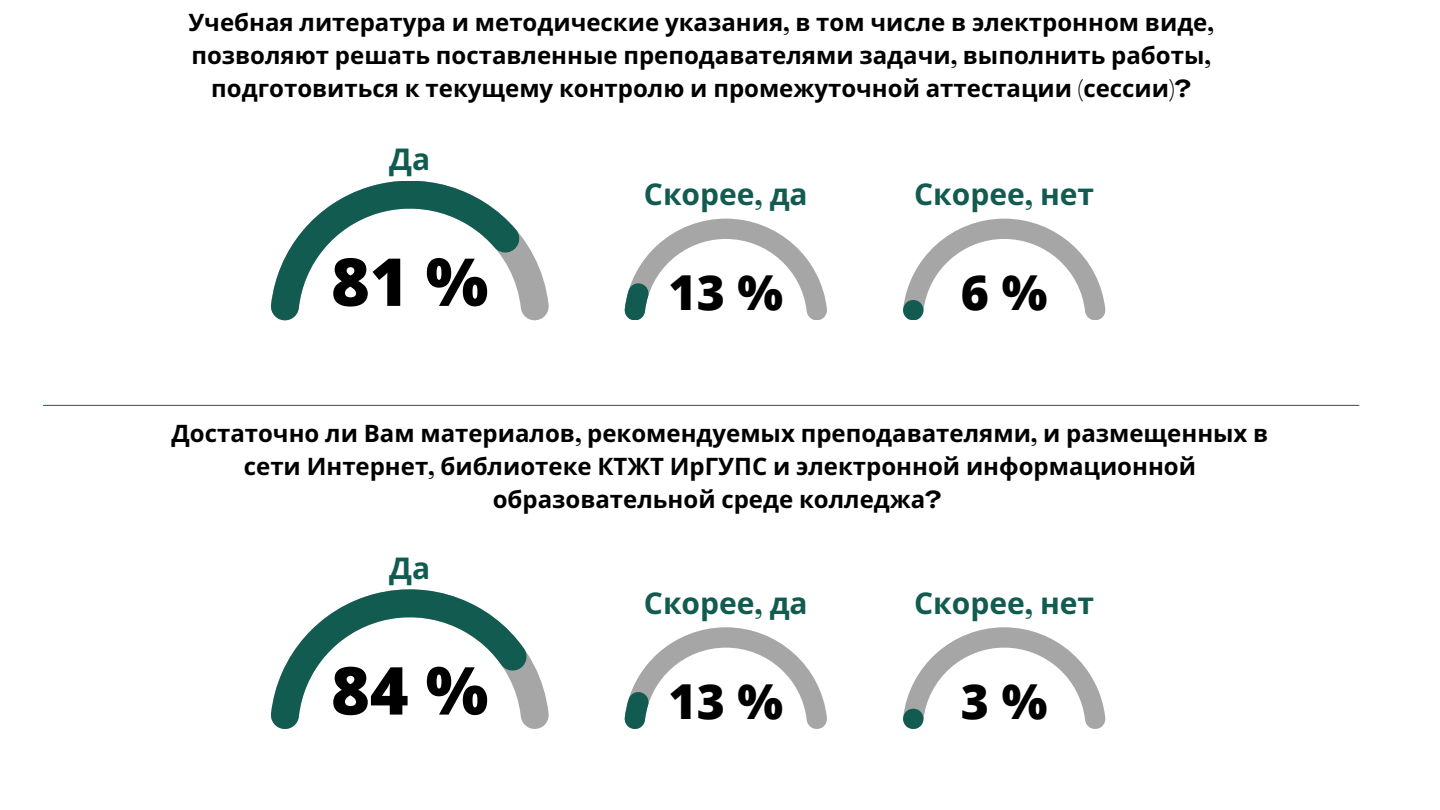
<style>
.page{position:relative;width:1440px;height:810px;background:#fff}
.page>*{position:absolute;margin:0;border:0;box-sizing:border-box;transform-origin:0 0}
.t1{font:800 66.2px "Open Sans";color:#000}
.t2{font:800 48.2px "Open Sans";color:#000}
.t3{font:700 30px "Noto Sans";color:#125b50}
.t4{font:700 24px/33px "Noto Sans";color:#000;text-align:center}
.s1{font-family:"Agrandir";font-stretch:expanded}
</style>
<div class="page">
<hr style="left:43px;top:405px;width:1316px;height:1px;background:#125b50">
<svg style="left:271px;top:181px;width:278px;height:139px"></svg>
<svg style="left:624px;top:219px;width:203px;height:101px"></svg>
<svg style="left:903px;top:219px;width:203px;height:101px"></svg>
<svg style="left:271px;top:589px;width:278px;height:140px"></svg>
<svg style="left:624px;top:627px;width:203px;height:102px"></svg>
<svg style="left:903px;top:627px;width:203px;height:102px"></svg>
<p class="t4" style="left:188px;top:5px;width:1027px">Учебная литература и методические указания<span class="s1">,</span> в том числе в электронном виде<span class="s1">, </span>позволяют решать поставленные преподавателями задачи<span class="s1">,</span> выполнить работы<span class="s1">, </span>подготовиться к текущему контролю и промежуточной аттестации <span class="s1">(</span>сессии<span class="s1">)?</span></p>
<p class="t3" style="left:389px;top:138px;width:43px">Да</p>
<p class="t1" style="left:331px;top:235px;width:159px">81 %</p>
<p class="t3" style="left:644px;top:173px;width:165px">Скорее<span class="s1">,</span> да</p>
<p class="t3" style="left:914px;top:173px;width:181px">Скорее<span class="s1">,</span> нет</p>
<p class="t2" style="left:668px;top:258px;width:116px">13 %</p>
<p class="t2" style="left:961px;top:258px;width:88px">6 %</p>
<p class="t4" style="left:172px;top:417px;width:1098px">Достаточно ли Вам материалов<span class="s1">,</span> рекомендуемых преподавателями<span class="s1">,</span> и размещенных в сети Интернет<span class="s1">,</span> библиотеке КТЖТ ИрГУПС и электронной информационной образовательной среде колледжа<span class="s1">?</span></p>
<p class="t3" style="left:389px;top:547px;width:43px">Да</p>
<p class="t1" style="left:331px;top:644px;width:159px">84 %</p>
<p class="t3" style="left:644px;top:582px;width:165px">Скорее<span class="s1">,</span> да</p>
<p class="t3" style="left:914px;top:582px;width:181px">Скорее<span class="s1">,</span> нет</p>
<p class="t2" style="left:668px;top:667px;width:116px">13 %</p>
<p class="t2" style="left:961px;top:667px;width:88px">3 %</p>
</div>
